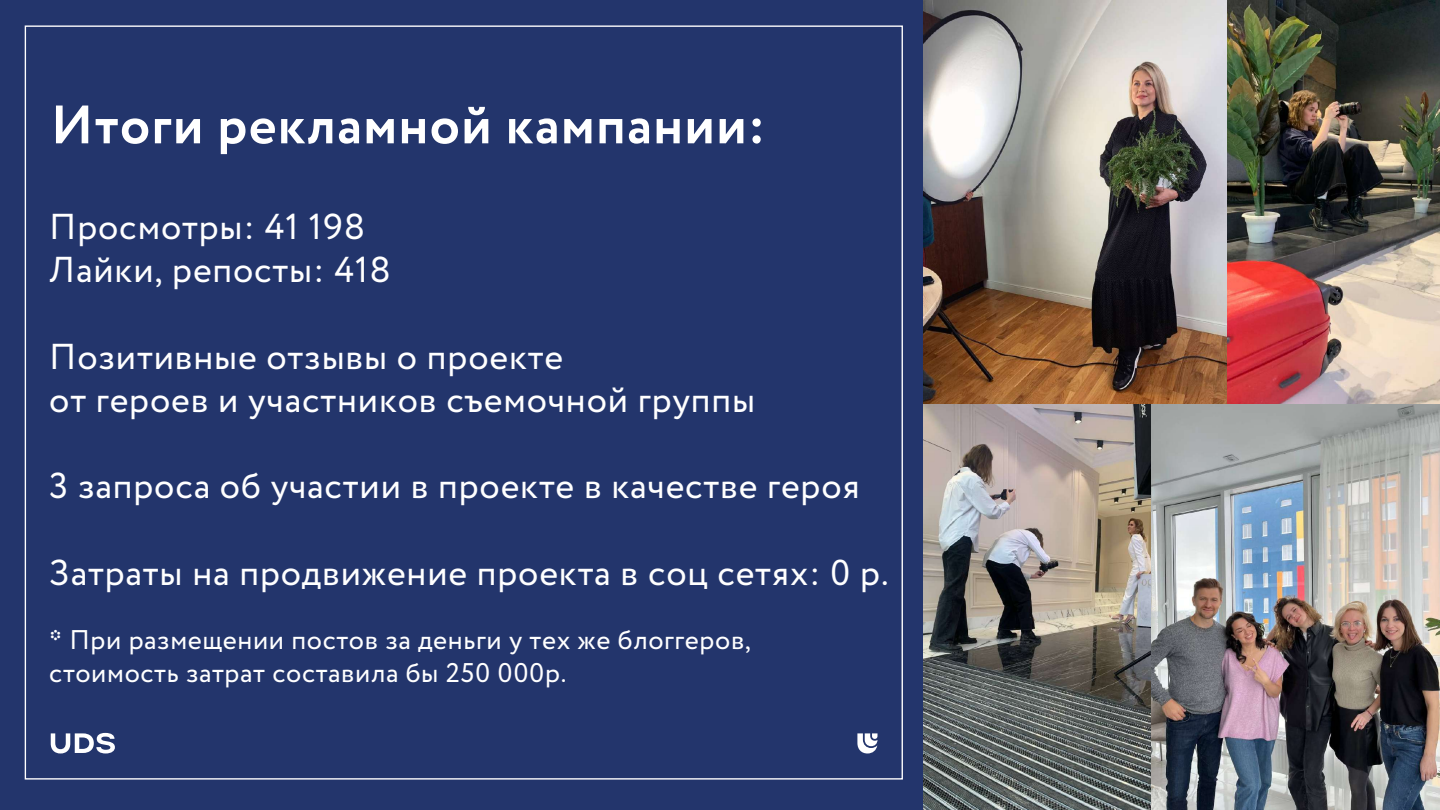
<style>
.page{position:relative;width:1440px;height:810px;background:#23356c}
.page>*{position:absolute;margin:0;border:0;box-sizing:border-box;transform-origin:0 0}
.t1{font:700 54px "Circe";letter-spacing:.02em;color:#fff}
.t2{font:36px/43.2px "Circe";letter-spacing:.02em;color:#fff}
.t3{font:27px/32.4px "Circe";letter-spacing:.02em;color:#fff}
</style>
<div class="page">
<svg style="left:51px;top:733px;width:64px;height:20px"></svg>
<svg style="left:857px;top:733px;width:21px;height:20px"></svg>
<img style="left:923px;top:0;width:517px;height:405px">
<img style="left:1149px;top:404px;width:291px;height:406px">
<img style="left:923px;top:405px;width:228px;height:405px">
<h1 class="t1" style="left:51px;top:89px;width:716px">Итоги рекламной кампании:</h1>
<p class="t2" style="left:49px;top:206px;width:343px">Просмотры: 41 198<br>Лайки, репосты: 418</p>
<p class="t2" style="left:49px;top:336px;width:708px">Позитивные отзывы о проекте<br>от героев и участников съемочной группы</p>
<p class="t2" style="left:49px;top:466px;width:812px">3 запроса об участии в проекте в качестве героя</p>
<p class="t2" style="left:49px;top:552px;width:841px">Затраты на продвижение проекта в соц сетях: 0 р.</p>
<p class="t3" style="left:49px;top:625px;width:703px">* При размещении постов за деньги у тех же блоггеров, стоимость затрат составила бы 250 000р.</p>
</div>
